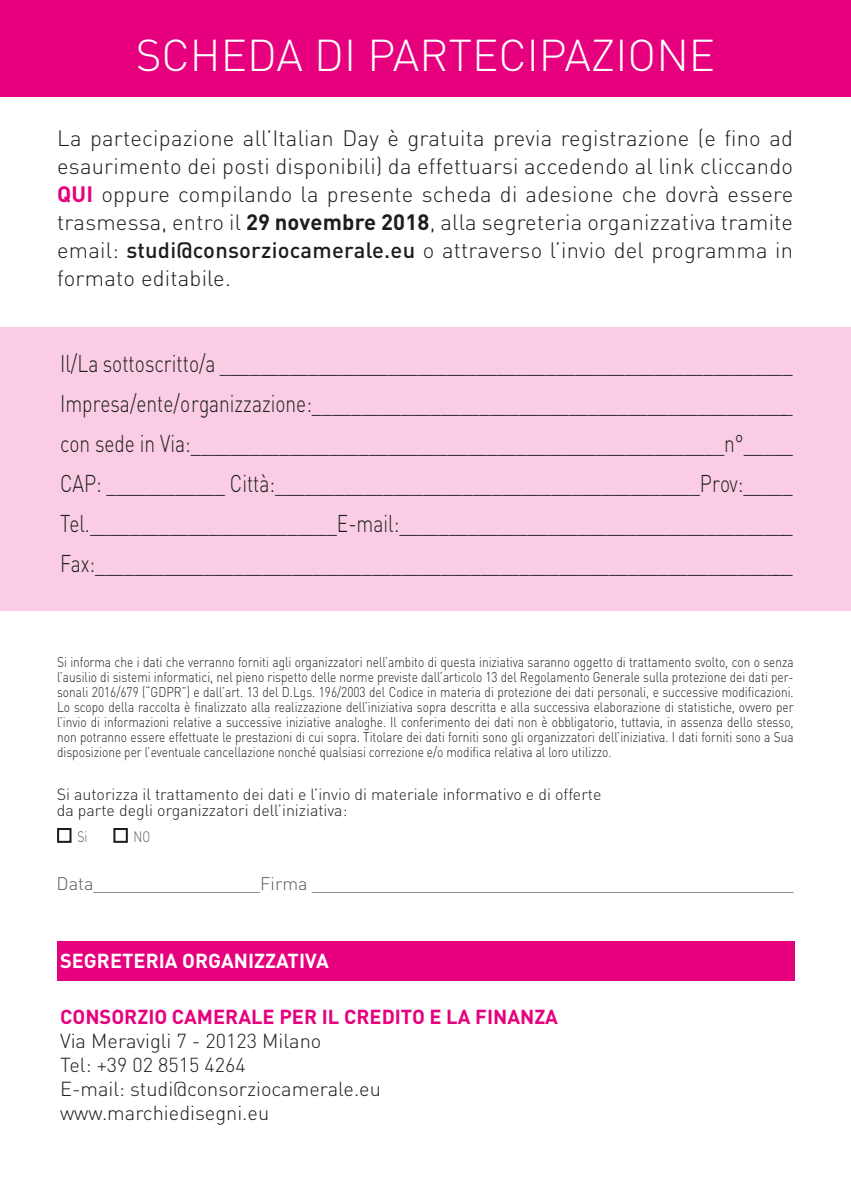
<style>
.page{position:relative;width:851px;height:1191px;background:#fff}
.page>*{position:absolute;margin:0;border:0;box-sizing:border-box;transform-origin:0 0}
.t1{font:300 44px "DIN";color:#fff}
.t2{font:300 24px/40px "DIN";color:#1d1d1b;text-align:justify;scale:.8 1}
.t3{font:300 22px/28px "DIN";letter-spacing:.01em;color:#1d1d1b;text-align:justify}
.t4{font:300 20px/24px "DIN";color:#1d1d1b}
.t5{font:700 20px "DIN";color:#e6007e}
.t6{font:700 20px "DIN";color:#fff}
.t7{font:300 18px "DIN";color:#5a5a5d}
.t8{font:300 16px/16px "DIN";color:#1d1d1b}
.t9{font:300 15px "DIN";color:#5a5a5d;scale:.8 1}
.t10{font:300 14px/15px "DIN";color:#1d1d1b;text-align:justify;scale:.85 1}
.s1{font-weight:700;color:#e6007e}
.s2{font-weight:700}
.s3{font-weight:500}
</style>
<div class="page">
<div style="left:0;top:0;width:850px;height:96px;background:#e6007e"></div>
<div style="left:57px;top:940px;width:737px;height:40px;background:#e6007e"></div>
<div style="left:0;top:327px;width:850px;height:284px;background:#facde5"></div>
<svg style="left:57px;top:828px;width:71px;height:15px"></svg>
<h1 class="t1" style="left:136px;top:28px;width:581px">SCHEDA DI PARTECIPAZIONE</h1>
<p class="t3" style="left:57px;top:124px;width:737px">La partecipazione all’Italian Day è gratuita previa registrazione (e fino ad esaurimento dei posti disponibili) da effettuarsi accedendo al link cliccando <span class="s1">QUI</span> oppure compilando la presente scheda di adesione che dovrà essere trasmessa, entro il <span class="s2">29 novembre 2018</span>, alla segreteria organizzativa tramite email: <span class="s3">studi@consorziocamerale.eu</span> o attraverso l’invio del programma in formato editabile.</p>
<p class="t2" style="left:60px;top:343px;width:917px">Il/La sottoscritto/a __________________________________________________________ Impresa/ente/organizzazione:_________________________________________________ con sede in Via:______________________________________________________n°_____ CAP: ____________ Città:___________________________________________Prov:_____ Tel._________________________E-mail:________________________________________ Fax:_____________________________________________________________________ _</p>
<h2 class="t2" style="left:774px;top:543px;width:14px">_</h2>
<p class="t10" style="left:57px;top:654px;width:868px">Si informa che i dati che verranno forniti agli organizzatori nell’ambito di questa iniziativa saranno oggetto di trattamento svolto, con o senza l’ausilio di sistemi informatici, nel pieno rispetto delle norme previste dall’articolo 13 del Regolamento Generale sulla protezione dei dati per&shy;sonali 2016/679 (“GDPR”) e dall’art. 13 del D.Lgs. 196/2003 del Codice in materia di protezione dei dati personali, e successive modificazioni.<br>Lo scopo della raccolta è finalizzato alla realizzazione dell’iniziativa sopra descritta e alla successiva elaborazione di statistiche, ovvero per l’invio di informazioni relative a successive iniziative analoghe. Il conferimento dei dati non è obbligatorio, tuttavia, in assenza dello stesso, non potranno essere effettuate le prestazioni di cui sopra. Titolare dei dati forniti sono gli organizzatori dell’iniziativa. I dati forniti sono a Sua disposizione per l’eventuale cancellazione nonché qualsiasi correzione e/o modifica relativa al loro utilizzo.</p>
<p class="t8" style="left:57px;top:786px;width:546px">Si autorizza il trattamento dei dati e l’invio di materiale informativo e di offerte da parte degli organizzatori dell’iniziativa:</p>
<p class="t9" style="left:78px;top:827px;width:14px">Si</p>
<p class="t9" style="left:133px;top:827px;width:22px">NO</p>
<p class="t7" style="left:57px;top:872px;width:738px">Data__________________Firma ____________________________________________________</p>
<h3 class="t6" style="left:60px;top:947px;width:270px">SEGRETERIA ORGANIZZATIVA</h3>
<h3 class="t5" style="left:60px;top:1003px;width:499px">CONSORZIO CAMERALE PER IL CREDITO E LA FINANZA</h3>
<h3 class="t4" style="left:60px;top:1028px;width:322px">Via Meravigli 7 - 20123 Milano<br>Tel: +39 02 8515 4264<br>E-mail: studi@consorziocamerale.eu www.marchiedisegni.eu</h3>
</div>
